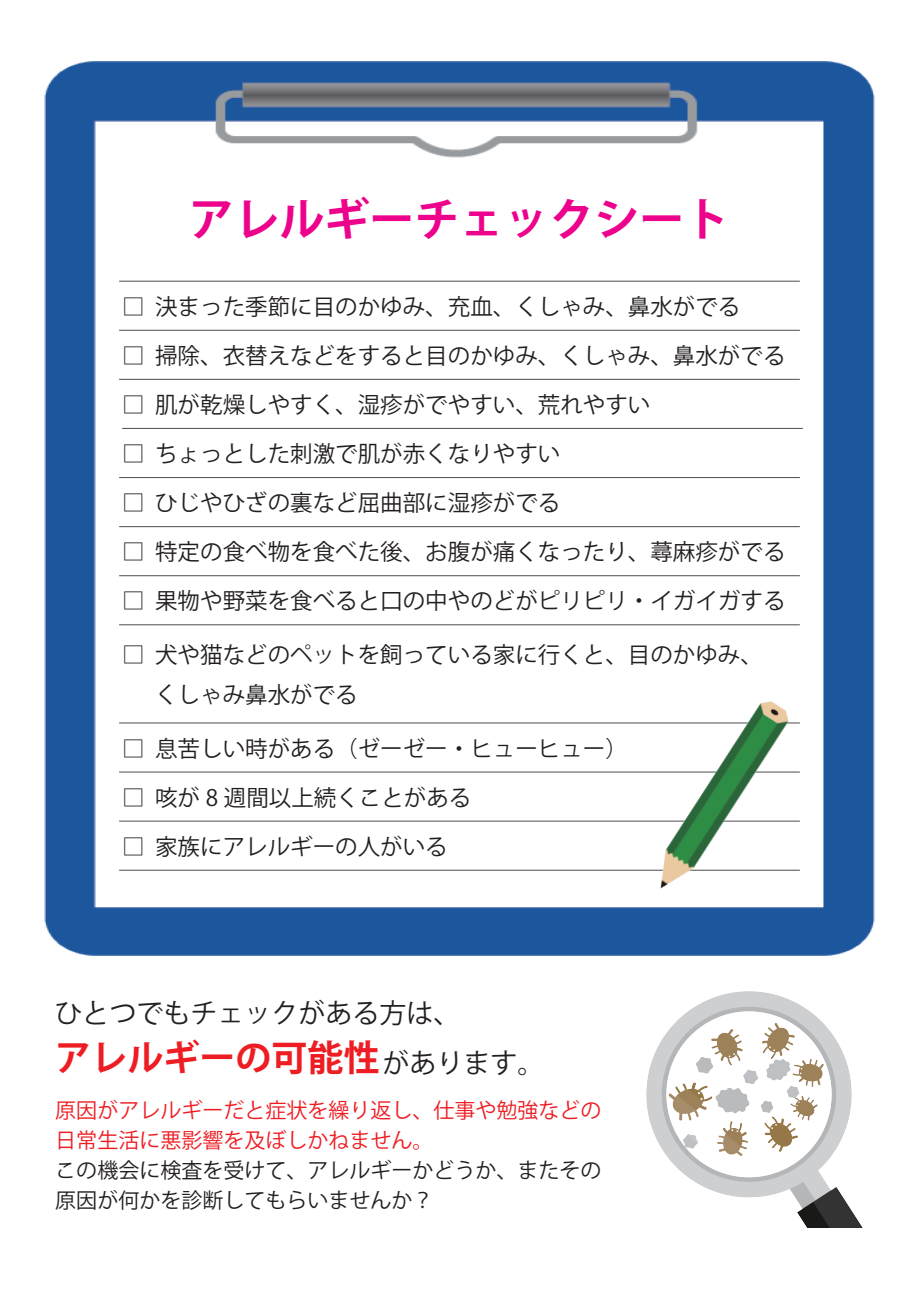
<style>
.page{position:relative;width:919px;height:1289px;background:#fff}
.page>*{position:absolute;margin:0;border:0;box-sizing:border-box;transform-origin:0 0}
.t1{font:700 45px "Koz Go Pr 6 N";color:#ed028c}
.t2{font:700 36px "Koz Go Pr 6 N";color:#ee1d23}
.t3{font:27px "Koz Go Pr 6 N";color:#231f20}
.t4{font:22.5px/39.3px "Koz Go Pr 6 N";color:#231f20}
.t5{font:21px/30px "Koz Go Pr 6 N";color:#ee1d23}
.t6{font:21px/30px "Koz Go Pr 6 N";color:#231f20}
.s1{font-weight:400;font-size:27px;color:#231f20}
</style>
<div class="page">
<img style="left:45px;top:62px;width:829px;height:893px">
<hr style="left:119px;top:281px;width:680px;height:1px;background:#57585a">
<hr style="left:119px;top:330px;width:680px;height:1px;background:#57585a">
<hr style="left:119px;top:379px;width:680px;height:1px;background:#57585a">
<hr style="left:122px;top:428px;width:680px;height:1px;background:#57585a">
<hr style="left:119px;top:477px;width:680px;height:1px;background:#57585a">
<hr style="left:119px;top:526px;width:680px;height:1px;background:#57585a">
<hr style="left:119px;top:575px;width:680px;height:1px;background:#57585a">
<hr style="left:119px;top:624px;width:680px;height:1px;background:#57585a">
<hr style="left:119px;top:722px;width:680px;height:1px;background:#57585a">
<hr style="left:119px;top:771px;width:680px;height:1px;background:#57585a">
<hr style="left:119px;top:820px;width:680px;height:1px;background:#57585a">
<hr style="left:119px;top:869px;width:680px;height:1px;background:#57585a">
<img style="left:646px;top:991px;width:216px;height:235px">
<img style="left:532px;top:620px;width:343px;height:336px">
<h1 class="t1" style="left:189px;top:194px;width:541px">アレルギーチェックシート</h1>
<p class="t4" style="left:122px;top:287px;width:619px">□ 決まった季節に目のかゆみ、充血、くしゃみ、鼻水がでる</p>
<p class="t4" style="left:122px;top:336px;width:664px">□ 掃除、衣替えなどをすると目のかゆみ、くしゃみ、鼻水がでる</p>
<p class="t4" style="left:122px;top:385px;width:529px">□ 肌が乾燥しやすく、湿疹がでやすい、荒れやすい</p>
<p class="t4" style="left:122px;top:434px;width:439px">□ ちょっとした刺激で肌が赤くなりやすい</p>
<p class="t4" style="left:122px;top:484px;width:439px">□ ひじやひざの裏など屈曲部に湿疹がでる</p>
<p class="t4" style="left:122px;top:533px;width:664px">□ 特定の食べ物を食べた後、お腹が痛くなったり、蕁麻疹がでる</p>
<p class="t4" style="left:122px;top:582px;width:664px">□ 果物や野菜を食べると口の中やのどがピリピリ・イガイガする</p>
<p class="t4" style="left:122px;top:636px;width:642px">□ 犬や猫などのペットを飼っている家に行くと、目のかゆみ、　 くしゃみ鼻水がでる</p>
<p class="t4" style="left:122px;top:729px;width:507px">□ 息苦しい時がある（ゼーゼー・ヒューヒュー）</p>
<p class="t4" style="left:122px;top:778px;width:351px">□ 咳が 8 週間以上続くことがある</p>
<p class="t4" style="left:122px;top:827px;width:327px">□ 家族にアレルギーの人がいる</p>
<p class="t3" style="left:55px;top:998px;width:406px">ひとつでもチェックがある方は、</p>
<h2 class="t2" style="left:55px;top:1037px;width:490px">アレルギーの可能性<span class="s1">があります。</span></h2>
<p class="t5" style="left:55px;top:1095px;width:547px">原因がアレルギーだと症状を繰り返し、仕事や勉強などの日常生活に悪影響を及ぼしかねません。</p>
<p class="t6" style="left:55px;top:1155px;width:547px">この機会に検査を受けて、アレルギーかどうか、またその原因が何かを診断してもらいませんか？</p>
</div>
